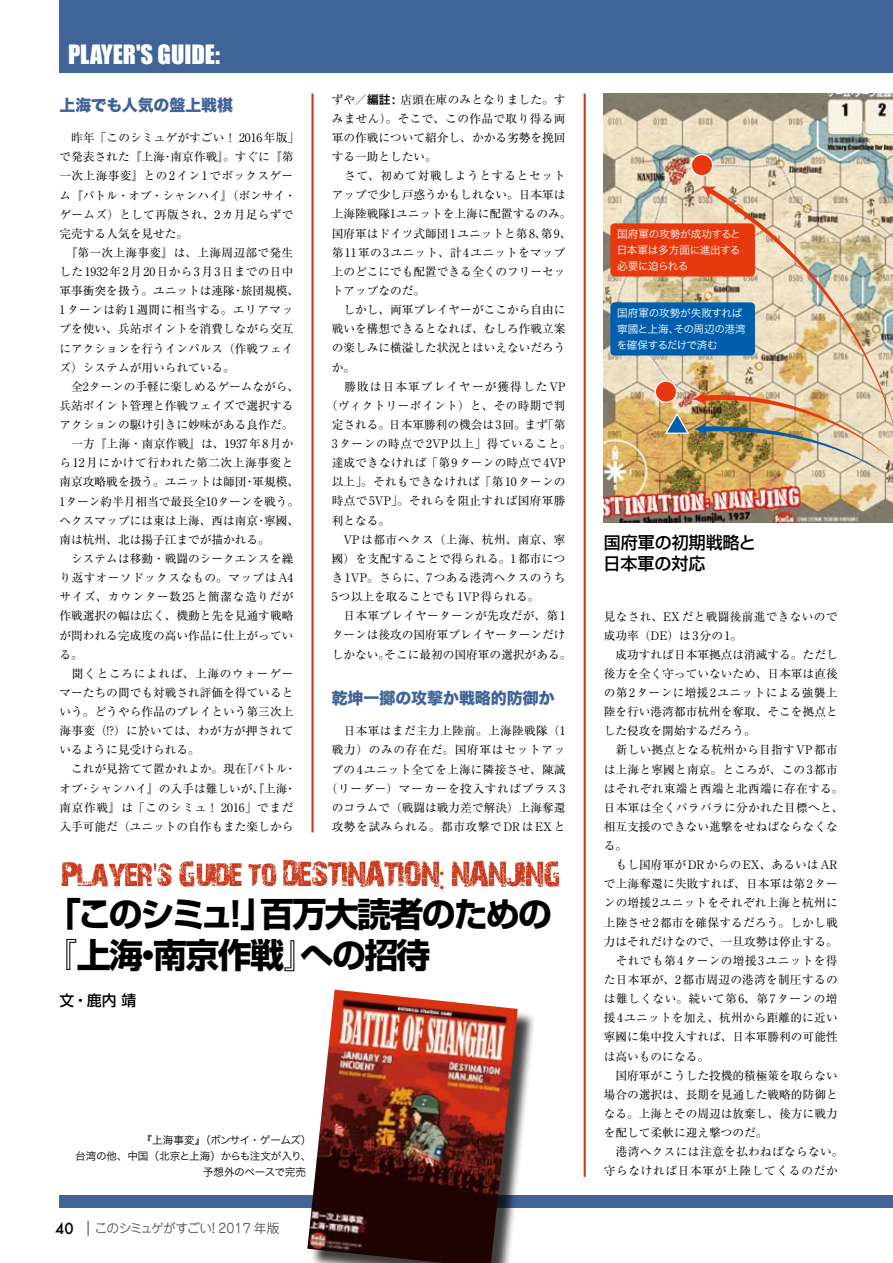
<style>
.page{position:relative;width:893px;height:1263px;background:#fff}
.page>*{position:absolute;margin:0;border:0;box-sizing:border-box;transform-origin:0 0}
.t1{font:700 34.05px/40.3px "Shin Go Pro";letter-spacing:-.05em;color:#000}
.t2{font:24.45px "Impact";color:#fff}
.t3{font:500 16.95px/21.3px "Shin Go Pro";color:#000}
.t4{font:15.9px "Hira Kaku Std W8";color:#406398}
.t5{font:500 14.85px "Shin Go Pro";color:#000}
.t6{font:12.75px "Jun 201 Pro";letter-spacing:-.045em;color:#595757}
.t7{font:11.7px/19.2px "Ryumin Pro";color:#000}
.t8{font:11.7px/19.2px "Ryumin Pro";letter-spacing:.045em;color:#000;text-align:center}
.t9{font:11.7px "Ryumin Pro";letter-spacing:.03em;color:#000}
.t10{font:11.7px "Ryumin Pro";letter-spacing:.02em;color:#000}
.t11{font:11.7px "Ryumin Pro";letter-spacing:.025em;color:#000}
.t12{font:11.7px "Ryumin Pro";letter-spacing:.05em;color:#000}
.t13{font:11.7px "Ryumin Pro";letter-spacing:.04em;color:#000}
.t14{font:11.7px "Ryumin Pro";letter-spacing:.06em;color:#000}
.t15{font:11.7px "Ryumin Pro";letter-spacing:.09em;color:#000}
.t16{font:10.65px/15.9px "Hira Kaku Pro N W3";letter-spacing:-.03em;color:#fff;text-align:justify}
.t17{font:10.65px "Hira Kaku Pro N W3";letter-spacing:-.03em;color:#000}
.s1{font-family:"Hira Kaku Pro N W6"}
.s2{font-family:"Futura";font-weight:500;font-size:14.85px;color:#000}
.s3{font-size:14.85px}
</style>
<div class="page">
<hr style="left:311px;top:94px;width:3px;height:738px;background:#ca3a1c">
<hr style="left:584px;top:94px;width:2px;height:1083px;background:#ca3a1c">
<div style="left:60px;top:0;width:833px;height:72px;background:#406398"></div>
<div style="left:60px;top:1195px;width:833px;height:13px;background:#406398"></div>
<svg style="left:62px;top:860px;width:497px;height:29px"></svg>
<div style="left:310px;top:992px;width:225px;height:271px;background:#000;opacity:.75"></div>
<img style="left:307px;top:990px;width:211px;height:273px">
<img style="left:604px;top:94px;width:289px;height:429px">
<div style="left:610px;top:223px;width:145px;height:54px;background:#e8390e;border-radius:4px"></div>
<div style="left:610px;top:302px;width:145px;height:54px;background:#005fad;border-radius:4px"></div>
<div style="left:691px;top:155px;width:22px;height:21px;background:#e8390e;border-radius:50%"></div>
<div style="left:691px;top:154px;width:22px;height:22px;border:1px solid #fff;border-radius:50%"></div>
<svg style="left:655px;top:381px;width:22px;height:21px"></svg>
<div style="left:655px;top:380px;width:22px;height:23px;border:1px solid #fff;border-radius:50%"></div>
<img style="left:707px;top:189px;width:186px;height:199px">
<svg style="left:702px;top:186px;width:14px;height:13px"></svg>
<img style="left:664px;top:388px;width:229px;height:89px">
<h2 class="t2" style="left:68px;top:36px;width:153px">PLAYER'S GUIDE:</h2>
<h3 class="t4" style="left:60px;top:96px;width:175px">上海でも人気の盤上戦棋</h3>
<p class="t7" style="left:60px;top:127px;width:241px">　昨年「このシミュゲがすごい！ 2016年版」で発表された『上海・南京作戦』。すぐに『第一次上海事変』との2イン1でボックスゲーム『バトル・オブ・シャンハイ』（ボンサイ・ゲームズ）として再版され、2カ月足らずで完売する人気を見せた。<br>　『第一次上海事変』は、上海周辺部で発生した1932年2月20日から3月3日までの日中軍事衝突を扱う。ユニットは連隊・旅団規模、<br>1ターンは約1週間に相当する。エリアマップを使い、兵站ポイントを消費しながら交互にアクションを行うインパルス（作戦フェイズ）システムが用いられている。<br>　全2ターンの手軽に楽しめるゲームながら、兵站ポイント管理と作戦フェイズで選択するアクションの駆け引きに妙味がある良作だ。　一方『上海・南京作戦』は、1937年8月から12月にかけて行われた第二次上海事変と南京攻略戦を扱う。ユニットは師団・軍規模、<br>1ターン約半月相当で最長全10ターンを戦う。ヘクスマップには東は上海、西は南京・寧國、南は杭州、北は揚子江までが描かれる。<br>　システムは移動・戦闘のシークエンスを繰り返すオーソドックスなもの。マップはA4サイズ、カウンター数25と簡潔な造りだが作戦選択の幅は広く、機動と先を見通す戦略が問われる完成度の高い作品に仕上がっている。<br>　聞くところによれば、上海のウォーゲーマーたちの間でも対戦され評価を得ているという。どうやら作品のプレイという第三次上海事変（!?）に於いては、わが方が押されているように見受けられる。<br>　これが見捨てて置かれよか。現在『バトル・オブ・シャンハイ』の入手は難しいが、『上海・南京作戦』は「このシミュ！ 2016」でまだ入手可能だ（ユニットの自作もまた楽しから</p>
<p class="t7" style="left:332px;top:89px;width:235px">ずや／<span class="s1">編註:</span> 店頭在庫のみとなりました。す</p>
<p class="t9" style="left:332px;top:109px;width:235px">みません）。そこで、この作品で取り得る両</p>
<p class="t7" style="left:332px;top:127px;width:235px">軍の作戦について紹介し、かかる劣勢を挽回</p>
<p class="t7" style="left:332px;top:146px;width:107px">する一助としたい。</p>
<p class="t14" style="left:332px;top:167px;width:235px">　さて、初めて対戦しようとするとセット</p>
<p class="t7" style="left:332px;top:185px;width:235px">アップで少し戸惑うかもしれない。日本軍は</p>
<p class="t7" style="left:332px;top:204px;width:241px">上海陸戦隊1ユニットを上海に配置するのみ。</p>
<p class="t7" style="left:332px;top:223px;width:241px">国府軍はドイツ式師団1ユニットと第8、第9、</p>
<p class="t10" style="left:332px;top:243px;width:235px">第11軍の3ユニット、計4ユニットをマップ</p>
<p class="t7" style="left:332px;top:261px;width:235px">上のどこにでも配置できる全くのフリーセッ</p>
<p class="t7" style="left:332px;top:280px;width:95px">トアップなのだ。</p>
<p class="t7" style="left:332px;top:299px;width:235px">　しかし、両軍プレイヤーがここから自由に</p>
<p class="t7" style="left:332px;top:318px;width:235px">戦いを構想できるとなれば、むしろ作戦立案</p>
<p class="t7" style="left:332px;top:338px;width:235px">の楽しみに横溢した状況とはいえないだろう</p>
<p class="t7" style="left:332px;top:357px;width:25px">か。</p>
<p class="t15" style="left:332px;top:377px;width:235px">　勝敗は日本軍プレイヤーが獲得したVP</p>
<p class="t9" style="left:326px;top:396px;width:241px">（ヴィクトリーポイント）と、その時期で判</p>
<p class="t7" style="left:332px;top:414px;width:235px">定される。日本軍勝利の機会は3回。まず「第</p>
<p class="t12" style="left:332px;top:434px;width:241px">3ターンの時点で2VP以上」得ていること。</p>
<p class="t7" style="left:332px;top:452px;width:235px">達成できなければ「第9ターンの時点で4VP</p>
<p class="t7" style="left:332px;top:472px;width:235px">以上」。それもできなければ「第10ターンの</p>
<p class="t9" style="left:332px;top:492px;width:235px">時点で5VP」。それらを阻止すれば国府軍勝</p>
<p class="t7" style="left:332px;top:510px;width:60px">利となる。</p>
<p class="t13" style="left:332px;top:530px;width:235px">　VPは都市ヘクス（上海、杭州、南京、寧</p>
<p class="t11" style="left:332px;top:549px;width:235px">國）を支配することで得られる。1都市につ</p>
<p class="t11" style="left:332px;top:568px;width:235px">き1VP。さらに、7つある港湾ヘクスのうち</p>
<p class="t7" style="left:332px;top:586px;width:209px">5つ以上を取ることでも1VP得られる。</p>
<p class="t10" style="left:332px;top:607px;width:235px">　日本軍プレイヤーターンが先攻だが、第1</p>
<p class="t7" style="left:332px;top:625px;width:235px">ターンは後攻の国府軍プレイヤーターンだけ</p>
<p class="t7" style="left:332px;top:644px;width:241px">しかない。そこに最初の国府軍の選択がある。</p>
<h3 class="t4" style="left:332px;top:689px;width:225px">乾坤一擲の攻撃か戦略的防御か</h3>
<p class="t8" style="left:326px;top:720px;width:241px">　日本軍はまだ主力上陸前。上海陸戦隊（1戦力）のみの存在だ。国府軍はセットアップの4ユニット全てを上海に隣接させ、陳誠（リーダー）マーカーを投入すればプラス3のコラムで（戦闘は戦力差で解決）上海奪還攻勢を試みられる。都市攻撃でDRはEXと</p>
<h1 class="t1" style="left:43px;top:890px;width:511px">「このシミュ！」百万大読者のための『上海・南京作戦』への招待</h1>
<p class="t5" style="left:60px;top:988px;width:78px">文・鹿内 靖</p>
<p class="t17" style="left:142px;top:1130px;width:171px">『上海事変』（ボンサイ・ゲームズ）</p>
<p class="t17" style="left:75px;top:1146px;width:238px">台湾の他、中国（北京と上海）からも注文が入り、</p>
<p class="t17" style="left:203px;top:1162px;width:105px">予想外のペースで完売</p>
<p class="t6" style="left:55px;top:1218px;width:226px"><span class="s2">40</span> <span class="s3">｜</span>このシミュゲがすごい！2017 年版</p>
<p class="t16" style="left:617px;top:226px;width:126px">国府軍の攻勢が成功すると日本軍は多方面に進出する必要に迫られる</p>
<p class="t16" style="left:617px;top:305px;width:131px;text-align:left">国府軍の攻勢が失敗すれば寧國と上海、その周辺の港湾を確保するだけで済む</p>
<h3 class="t3" style="left:604px;top:529px;width:154px">国府軍の初期戦略と日本軍の対応</h3>
<p class="t7" style="left:604px;top:606px;width:241px">見なされ、EXだと戦闘後前進できないので成功率（DE）は3分の1。<br>　成功すれば日本軍拠点は消滅する。ただし後方を全く守っていないため、日本軍は直後の第2ターンに増援2ユニットによる強襲上陸を行い港湾都市杭州を奪取、そこを拠点とした侵攻を開始するだろう。<br>　新しい拠点となる杭州から目指すVP都市は上海と寧國と南京。ところが、この3都市はそれぞれ東端と西端と北西端に存在する。日本軍は全くバラバラに分かれた目標へと、相互支援のできない進撃をせねばならなくなる。<br>　もし国府軍がDRからのEX、あるいはARで上海奪還に失敗すれば、日本軍は第2ターンの増援2ユニットをそれぞれ上海と杭州に上陸させ2都市を確保するだろう。しかし戦力はそれだけなので、一旦攻勢は停止する。　それでも第4ターンの増援3ユニットを得た日本軍が、2都市周辺の港湾を制圧するのは難しくない。続いて第6、第7ターンの増援4ユニットを加え、杭州から距離的に近い寧國に集中投入すれば、日本軍勝利の可能性は高いものになる。<br>　国府軍がこうした投機的積極策を取らない場合の選択は、長期を見通した戦略的防御となる。上海とその周辺は放棄し、後方に戦力を配して柔軟に迎え撃つのだ。<br>　港湾ヘクスには注意を払わねばならない。守らなければ日本軍が上陸してくるのだか</p>
</div>
